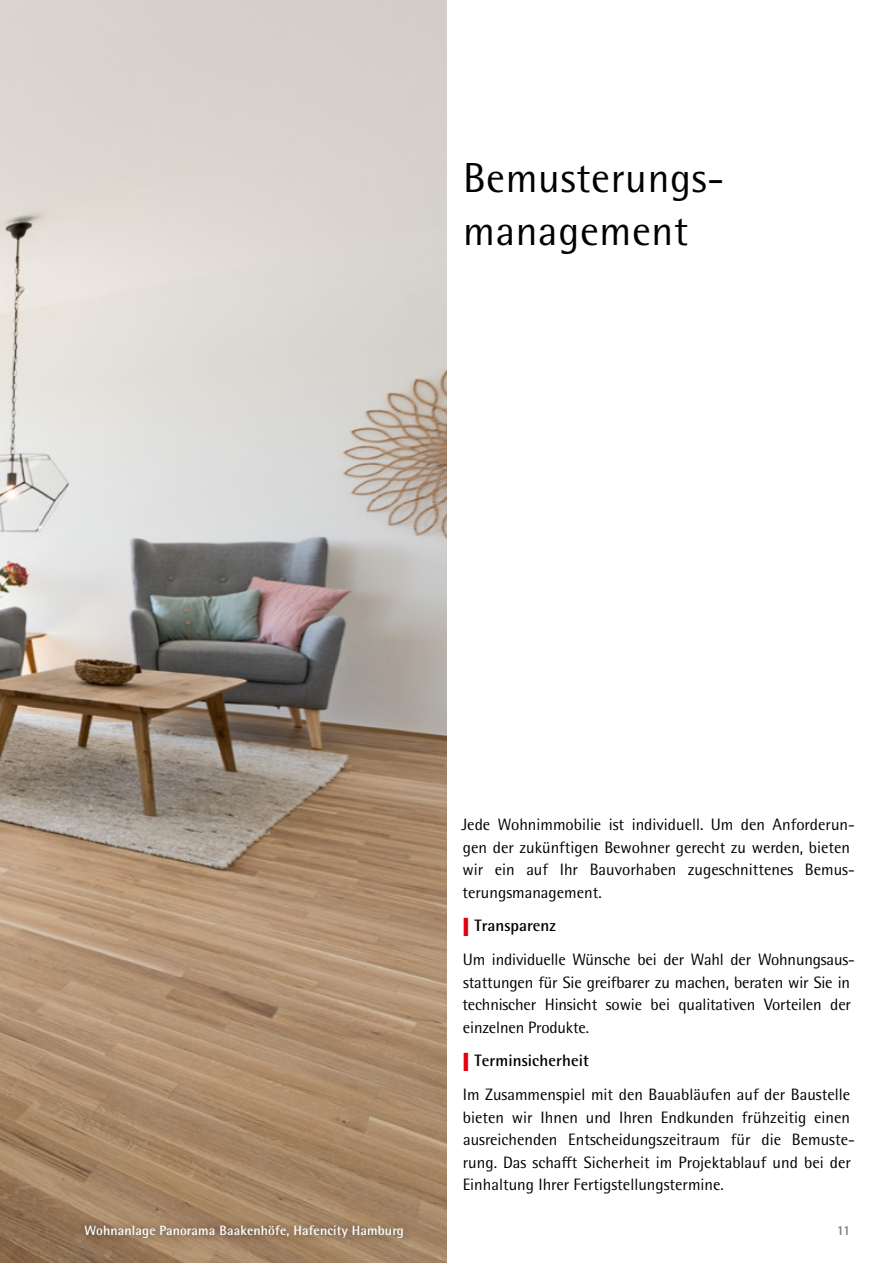
<style>
.page{position:relative;width:893px;height:1263px;background:#fff}
.page>*{position:absolute;margin:0;border:0;box-sizing:border-box;transform-origin:0 0}
.t1{font:42px/52.5px "Rotis Semi Sans Pro";letter-spacing:.015em;color:#000}
.t2{font:16.5px/22.5px "Rotis Semi Sans Pro";color:#000}
.t3{font:700 13.5px "Rotis Semi Sans Pro";letter-spacing:.01em;color:#fff}
.t4{font:700 13.5px "Rotis Semi Sans Pro";color:#7b7b7a}
.s1{color:#e3000f}
.s2{font-weight:700}
</style>
<div class="page">
<img style="left:0;top:0;width:446px;height:1263px">
<div style="left:76px;top:1216px;width:336px;height:32px;background:#000;opacity:.5"></div>
<h1 class="t1" style="left:463px;top:152px;width:258px">Bemusterungs&shy;management</h1>
<p class="t3" style="left:85px;top:1222px;width:321px">Wohnanlage Panorama Baakenhöfe, Hafencity Hamburg</p>
<p class="t2" style="left:461px;top:813px;width:395px">Jede Wohnimmobilie ist individuell. Um den Anforderun&shy;gen der zukünftigen Bewohner gerecht zu werden, bieten wir ein auf Ihr Bauvorhaben zugeschnittenes Bemus&shy;terungsmanagement.</p>
<p class="t2" style="left:463px;top:909px;width:394px;line-height:33.8px"><span class="s1">❙</span> <span class="s2">Transparenz<br></span>Um individuelle Wünsche bei der Wahl der Wohnungsaus-</p>
<p class="t2" style="left:462px;top:971px;width:390px;text-align:justify">stattungen für Sie greifbarer zu machen, beraten wir Sie in technischer Hinsicht sowie bei qualitativen Vorteilen der einzelnen Produkte.</p>
<p class="t2" style="left:463px;top:1044px;width:389px;line-height:33.8px"><span class="s1">❙</span> <span class="s2">Terminsicherheit<br></span>Im Zusammenspiel mit den Bauabläufen auf der Baustelle</p>
<p class="t2" style="left:463px;top:1106px;width:394px">bieten wir Ihnen und Ihren Endkunden frühzeitig einen ausreichenden Entscheidungszeitraum für die Bemuste&shy;rung. Das schafft Sicherheit im Projektablauf und bei der Einhaltung Ihrer Fertigstellungstermine.</p>
<p class="t4" style="left:837px;top:1222px;width:15px">11</p>
</div>
